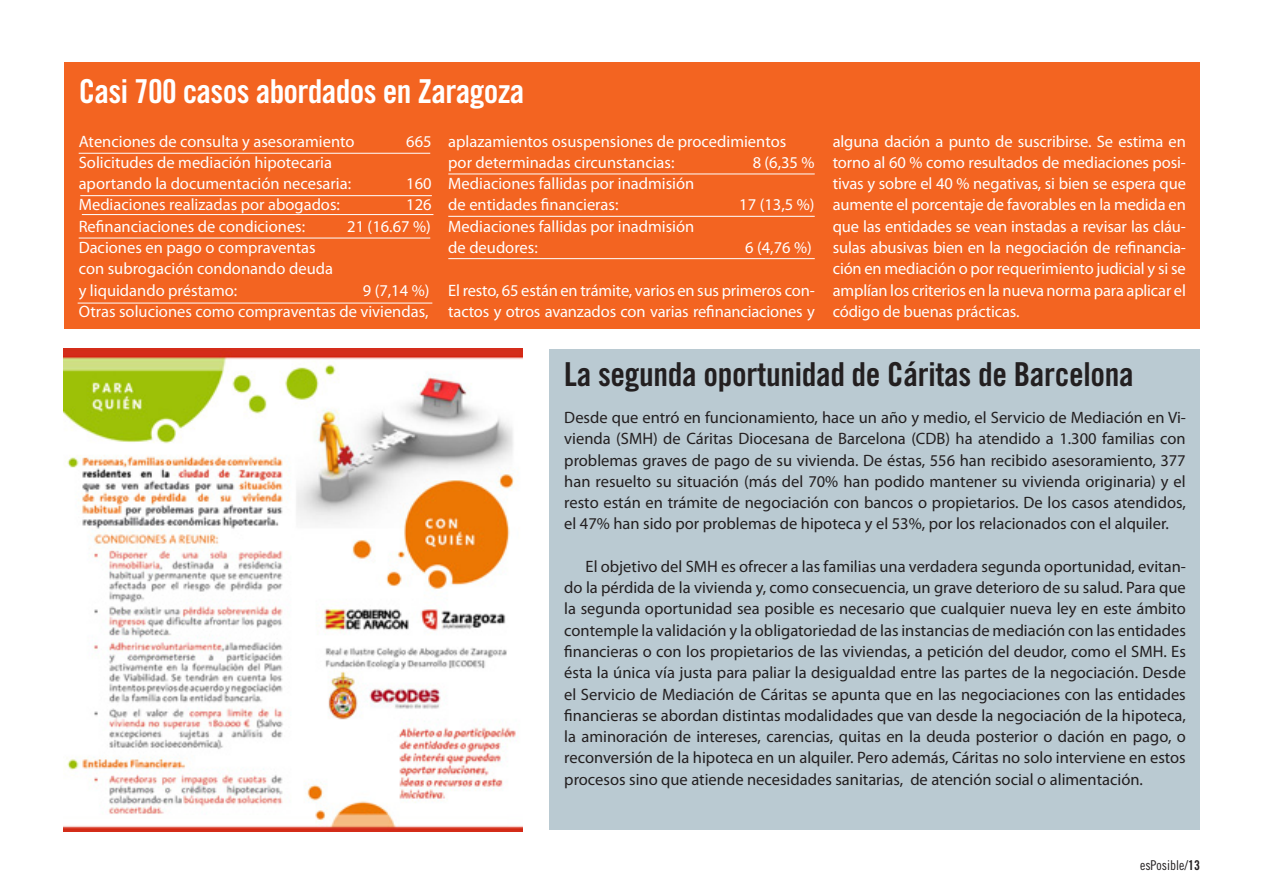
<style>
.page{position:relative;width:1263px;height:893px;background:#fff}
.page>*{position:absolute;margin:0;border:0;box-sizing:border-box;transform-origin:0 0}
.t1{font:33px "Trade Gothic Bold Cond Twenty";letter-spacing:-.01em;color:#231f20}
.t2{font:33px "Trade Gothic Bold Cond Twenty";letter-spacing:-.02em;color:#fff}
.t3{font:16.5px/21.3px "Myriad Pro";color:#231f20;text-align:justify}
.t4{font:16.5px/21.3px "Myriad Pro";color:#fff}
.t5{font:13.5px "Trade Gothic Cond Eighteen";color:#231f20}
.s1{font-family:"Trade Gothic Bold Cond Twenty"}
</style>
<div class="page">
<div style="left:64px;top:63px;width:1135px;height:266px;background:#f36421"></div>
<div style="left:549px;top:349px;width:650px;height:480px;background:#bacad2"></div>
<hr style="left:79px;top:153px;width:351px;height:1px;background:#fff">
<hr style="left:82px;top:214px;width:351px;height:1px;background:#fff">
<hr style="left:79px;top:238px;width:351px;height:1px;background:#fff">
<hr style="left:448px;top:174px;width:367px;height:1px;background:#fff">
<hr style="left:448px;top:216px;width:367px;height:1px;background:#fff">
<hr style="left:78px;top:303px;width:354px;height:1px;background:#fff">
<hr style="left:80px;top:195px;width:352px;height:1px;background:#fff">
<hr style="left:448px;top:258px;width:367px;height:1px;background:#fff">
<img style="left:64px;top:349px;width:459px;height:482px">
<p class="t2" style="left:79px;top:71px;width:447px">Casi 700 casos abordados en Zaragoza</p>
<p class="t4" style="left:448px;top:130px;width:339px">aplazamientos osuspensiones de procedimientos</p>
<p class="t4" style="left:448px;top:152px;width:228px">por determinadas circunstancias:</p>
<p class="t4" style="left:753px;top:152px;width:63px">8 (6,35 %</p>
<p class="t4" style="left:448px;top:173px;width:248px">Mediaciones fallidas por inadmisión</p>
<p class="t4" style="left:448px;top:194px;width:172px">de entidades financieras:</p>
<p class="t4" style="left:739px;top:194px;width:77px">17 (13,5 %)</p>
<p class="t4" style="left:448px;top:215px;width:248px">Mediaciones fallidas por inadmisión</p>
<p class="t4" style="left:448px;top:237px;width:91px">de deudores:</p>
<p class="t4" style="left:745px;top:237px;width:68px">6 (4,76 %)</p>
<p class="t4" style="left:448px;top:279px;width:368px">El resto, 65 están en trámite, varios en sus primeros con&shy;tactos y otros avanzados con varias refinanciaciones y</p>
<p class="t4" style="left:79px;top:130px;width:277px">Atenciones de consulta y asesoramiento</p>
<p class="t4" style="left:406px;top:130px;width:27px">665</p>
<p class="t4" style="left:79px;top:152px;width:255px">Solicitudes de mediación hipotecaria</p>
<p class="t4" style="left:79px;top:173px;width:274px">aportando la documentación necesaria:</p>
<p class="t4" style="left:406px;top:173px;width:27px">160</p>
<p class="t4" style="left:79px;top:194px;width:263px">Mediaciones realizadas por abogados:</p>
<p class="t4" style="left:406px;top:194px;width:27px">126</p>
<p class="t4" style="left:79px;top:215px;width:228px">Refinanciaciones de condiciones:</p>
<p class="t4" style="left:347px;top:215px;width:85px">21 (16.67 %)</p>
<p class="t4" style="left:79px;top:237px;width:239px">Daciones en pago o compraventas</p>
<p class="t4" style="left:79px;top:258px;width:256px">con subrogación condonando deuda</p>
<p class="t4" style="left:79px;top:279px;width:160px">y liquidando préstamo:</p>
<p class="t4" style="left:363px;top:279px;width:68px">9 (7,14 %)</p>
<p class="t4" style="left:79px;top:300px;width:351px">Otras soluciones como compraventas de viviendas,</p>
<p class="t4" style="left:833px;top:130px;width:355px;text-align:justify">alguna dación a punto de suscribirse. Se estima en torno al 60 % como resultados de mediaciones posi&shy;tivas y sobre el 40 % negativas, si bien se espera que aumente el porcentaje de favorables en la medida en que las entidades se vean instadas a revisar las cláu&shy;sulas abusivas bien en la negociación de refinancia&shy;ción en mediación o por requerimiento judicial y si se amplían los criterios en la nueva norma para aplicar el código de buenas prácticas.</p>
<p class="t1" style="left:564px;top:354px;width:571px">La segunda oportunidad de Cáritas de Barcelona</p>
<p class="t3" style="left:564px;top:407px;width:623px">Desde que entró en funcionamiento, hace un año y medio, el Servicio de Mediación en Vi&shy;vienda (SMH) de Cáritas Diocesana de Barcelona (CDB) ha atendido a 1.300 familias con problemas graves de pago de su vivienda. De éstas, 556 han recibido asesoramiento, 377 han resuelto su situación (más del 70% han podido mantener su vivienda originaria) y el resto están en trámite de negociación con bancos o propietarios. De los casos atendidos, el 47% han sido por problemas de hipoteca y el 53%, por los relacionados con el alquiler.</p>
<p class="t3" style="left:564px;top:555px;width:623px;text-indent:21px">El objetivo del SMH es ofrecer a las familias una verdadera segunda oportunidad, evitan&shy;do la pérdida de la vivienda y, como consecuencia, un grave deterioro de su salud. Para que la segunda oportunidad sea posible es necesario que cualquier nueva ley en este ámbito contemple la validación y la obligatoriedad de las instancias de mediación con las entidades financieras o con los propietarios de las viviendas, a petición del deudor, como el SMH. Es ésta la única vía justa para paliar la desigualdad entre las partes de la negociación. Desde el Servicio de Mediación de Cáritas se apunta que en las negociaciones con las entidades financieras se abordan distintas modalidades que van desde la negociación de la hipoteca, la aminoración de intereses, carencias, quitas en la deuda posterior o dación en pago, o reconversión de la hipoteca en un alquiler. Pero además, Cáritas no solo interviene en estos procesos sino que atiende necesidades sanitarias, de atención social o alimentación.</p>
<p class="t5" style="left:1140px;top:858px;width:61px">esPosible/<span class="s1">13</span></p>
</div>
